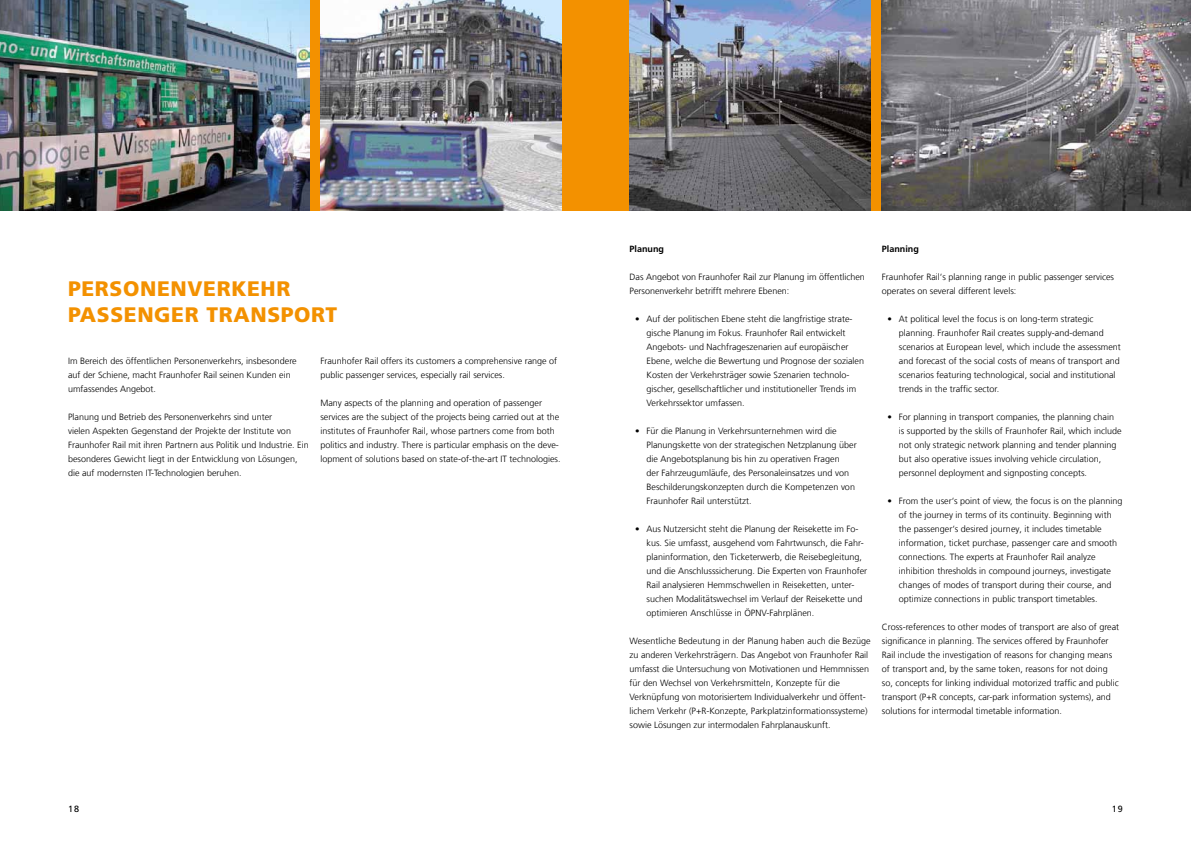
<style>
.page{position:relative;width:1191px;height:842px;background:#fff}
.page>*{position:absolute;margin:0;border:0;box-sizing:border-box;transform-origin:0 0}
.t1{font:900 21px/26px "Frutiger LT Com";letter-spacing:.03em;color:#f39100}
.t2{font:300 9px/14px "Frutiger LT Com";color:#000}
.t3{font:700 9px "Frutiger LT Com";color:#000}
.t4{font:9px "Frutiger LT Com";color:#000}
</style>
<div class="page">
<div style="left:0;top:0;width:1191px;height:210px;background:#f39100"></div>
<img style="left:0;top:0;width:309px;height:210px">
<img style="left:320px;top:0;width:241px;height:210px">
<img style="left:882px;top:0;width:309px;height:210px">
<img style="left:629px;top:0;width:241px;height:210px">
<h1 class="t1" style="left:68px;top:275px;width:271px">PERSONENVERKEHR<br>PASSENGER TRANSPORT</h1>
<p class="t2" style="left:68px;top:354px;width:230px">Im Bereich des öffentlichen Personenverkehrs, insbesondere auf der Schiene, macht Fraunhofer Rail seinen Kunden ein umfassendes Angebot.</p>
<p class="t2" style="left:68px;top:410px;width:242px">Planung und Betrieb des Personenverkehrs sind unter<br>vielen Aspekten Gegenstand der Projekte der Institute von Fraunhofer Rail mit ihren Partnern aus Politik und Industrie. Ein besonderes Gewicht liegt in der Entwicklung von Lösungen, die auf modernsten IT-Technologien beruhen.</p>
<p class="t2" style="left:320px;top:354px;width:238px">Fraunhofer Rail offers its customers a comprehensive range of public passenger services, especially rail services.</p>
<p class="t2" style="left:320px;top:396px;width:242px">Many aspects of the planning and operation of passenger services are the subject of the projects being carried out at the institutes of Fraunhofer Rail, whose partners come from both politics and industry. There is particular emphasis on the deve&shy;lopment of solutions based on state-of-the-art IT technologies.</p>
<p class="t3" style="left:629px;top:244px;width:36px">Planung</p>
<p class="t2" style="left:629px;top:270px;width:237px">Das Angebot von Fraunhofer Rail zur Planung im öffentlichen<br>Personenverkehr betrifft mehrere Ebenen:</p>
<p class="t2" style="left:646px;top:312px;width:219px;text-indent:-11px">• Auf der politischen Ebene steht die langfristige strate&shy;gische Planung im Fokus. Fraunhofer Rail entwickelt Angebots- und Nachfrageszenarien auf europäischer Ebene, welche die Bewertung und Prognose der sozialen Kosten der Verkehrsträger sowie Szenarien technolo&shy;gischer, gesellschaftlicher und institutioneller Trends im Verkehrssektor umfassen.</p>
<p class="t2" style="left:646px;top:424px;width:212px;text-indent:-11px">• Für die Planung in Verkehrsunternehmen wird die Planungskette von der strategischen Netzplanung über die Angebotsplanung bis hin zu operativen Fragen<br>der Fahrzeugumläufe, des Personaleinsatzes und von Beschilderungskonzepten durch die Kompetenzen von Fraunhofer Rail unterstützt.</p>
<p class="t2" style="left:646px;top:522px;width:222px;text-indent:-11px">• Aus Nutzersicht steht die Planung der Reisekette im Fo&shy;kus. Sie umfasst, ausgehend vom Fahrtwunsch, die Fahr&shy;planinformation, den Ticketerwerb, die Reisebegleitung, und die Anschlusssicherung. Die Experten von Fraunhofer Rail analysieren Hemmschwellen in Reiseketten, unter&shy;suchen Modalitätswechsel im Verlauf der Reisekette und optimieren Anschlüsse in ÖPNV-Fahrplänen.</p>
<p class="t2" style="left:629px;top:634px;width:242px">Wesentliche Bedeutung in der Planung haben auch die Bezüge zu anderen Verkehrsträgern. Das Angebot von Fraunhofer Rail umfasst die Untersuchung von Motivationen und Hemmnissen für den Wechsel von Verkehrsmitteln, Konzepte für die Verknüpfung von motorisiertem Individualverkehr und öffent&shy;lichem Verkehr (P+R-Konzepte, Parkplatzinformationssysteme) sowie Lösungen zur intermodalen Fahrplanauskunft.</p>
<p class="t3" style="left:882px;top:244px;width:39px">Planning</p>
<p class="t2" style="left:882px;top:270px;width:234px">Fraunhofer Rail‘s planning range in public passenger services operates on several different levels:</p>
<p class="t2" style="left:899px;top:312px;width:223px;text-indent:-11px">• At political level the focus is on long-term strategic planning. Fraunhofer Rail creates supply-and-demand scenarios at European level, which include the assessment and forecast of the social costs of means of transport and scenarios featuring technological, social and institutional trends in the traffic sector.</p>
<p class="t2" style="left:899px;top:410px;width:224px;text-indent:-11px">• For planning in transport companies, the planning chain is supported by the skills of Fraunhofer Rail, which include not only strategic network planning and tender planning but also operative issues involving vehicle circulation, personnel deployment and signposting concepts.</p>
<p class="t2" style="left:899px;top:494px;width:225px;text-indent:-11px">• From the user‘s point of view, the focus is on the planning of the journey in terms of its continuity. Beginning with the passenger‘s desired journey, it includes timetable information, ticket purchase, passenger care and smooth connections. The experts at Fraunhofer Rail analyze inhibition thresholds in compound journeys, investigate changes of modes of transport during their course, and optimize connections in public transport timetables.</p>
<p class="t2" style="left:882px;top:620px;width:239px">Cross-references to other modes of transport are also of great significance in planning. The services offered by Fraunhofer Rail include the investigation of reasons for changing means of transport and, by the same token, reasons for not doing so, concepts for linking individual motorized traffic and public transport (P+R concepts, car-park information systems), and solutions for intermodal timetable information.</p>
<p class="t4" style="left:68px;top:804px;width:13px">18</p>
<p class="t4" style="left:1111px;top:804px;width:13px">19</p>
</div>
